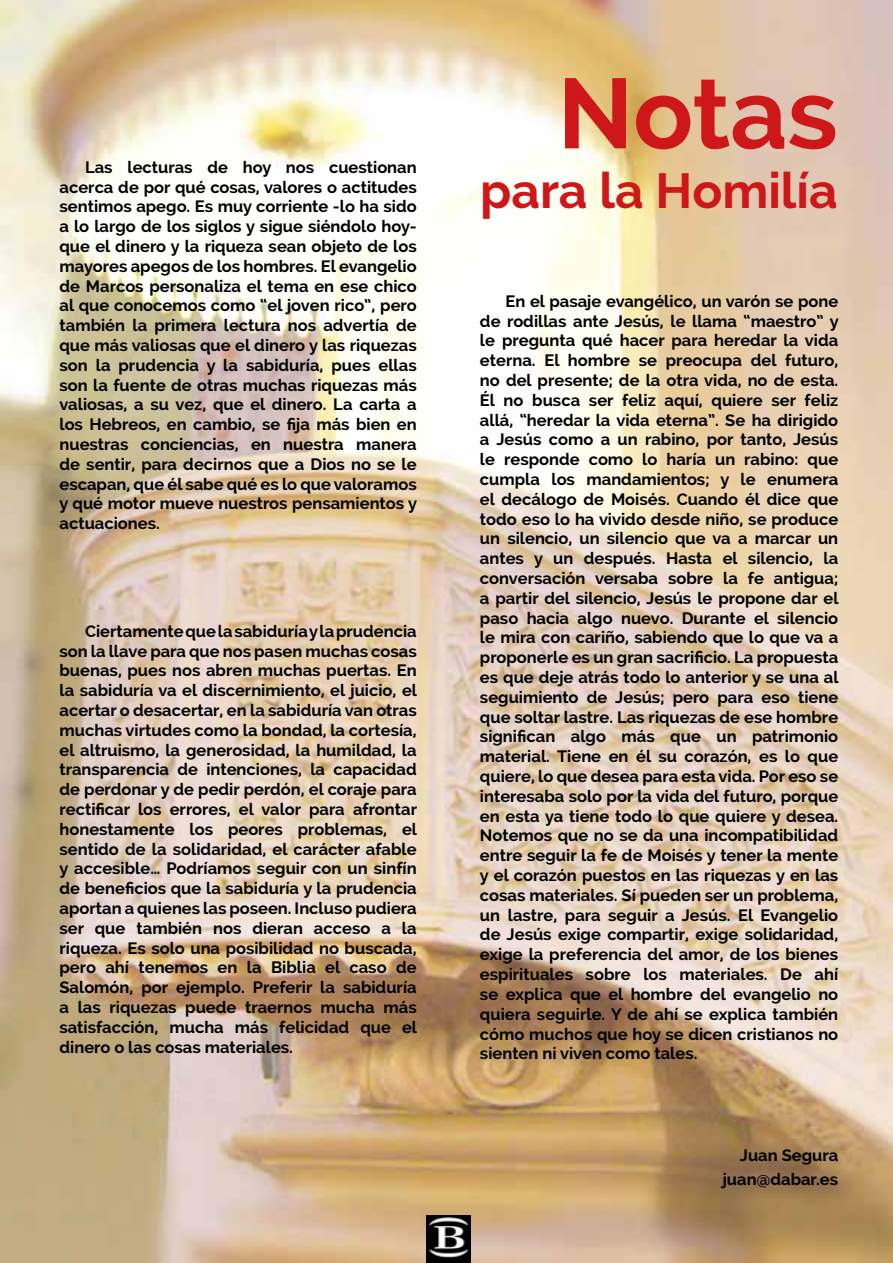
<style>
.page{position:relative;width:893px;height:1263px;background:#fff}
.page>*{position:absolute;margin:0;border:0;box-sizing:border-box;transform-origin:0 0}
.t1{font:700 99px "Raleway";color:#cd1719}
.t2{font:700 49.5px "Raleway";color:#cd1719}
.t3{font:700 16.5px/19.8px "Raleway";color:#000;text-align:justify}
</style>
<div class="page">
<img style="left:0;top:0;width:893px;height:1263px">
<img style="left:427px;top:1216px;width:44px;height:47px">
<p class="t3" style="left:60px;top:157px;width:359px;text-indent:26px">Las lecturas de hoy nos cuestionan acerca de por qué cosas, valores o actitudes sentimos apego. Es muy corriente -lo ha sido a lo largo de los siglos y sigue siéndolo hoy&shy;que el dinero y la riqueza sean objeto de los mayores apegos de los hombres. El evangelio de Marcos personaliza el tema en ese chico al que conocemos como “el joven rico”, pero también la primera lectura nos advertía de que más valiosas que el dinero y las riquezas son la prudencia y la sabiduría, pues ellas son la fuente de otras muchas riquezas más valiosas, a su vez, que el dinero. La carta a los Hebreos, en cambio, se fija más bien en nuestras conciencias, en nuestra manera de sentir, para decirnos que a Dios no se le escapan, que él sabe qué es lo que valoramos y qué motor mueve nuestros pensamientos y actuaciones.</p>
<p class="t3" style="left:60px;top:621px;width:359px;text-indent:26px">Ciertamente que la sabiduría y la prudencia son la llave para que nos pasen muchas cosas buenas, pues nos abren muchas puertas. En la sabiduría va el discernimiento, el juicio, el acertar o desacertar, en la sabiduría van otras muchas virtudes como la bondad, la cortesía, el altruismo, la generosidad, la humildad, la transparencia de intenciones, la capacidad de perdonar y de pedir perdón, el coraje para rectificar los errores, el valor para afrontar honestamente los peores problemas, el sentido de la solidaridad, el carácter afable y accesible… Podríamos seguir con un sinfín de beneficios que la sabiduría y la prudencia aportan a quienes las poseen. Incluso pudiera ser que también nos dieran acceso a la riqueza. Es solo una posibilidad no buscada, pero ahí tenemos en la Biblia el caso de Salomón, por ejemplo. Preferir la sabiduría a las riquezas puede traernos mucha más satisfacción, mucha más felicidad que el dinero o las cosas materiales.</p>
<h1 class="t1" style="left:558px;top:57px;width:281px">Notas</h1>
<h2 class="t2" style="left:480px;top:162px;width:359px">para la Homilía</h2>
<p class="t3" style="left:480px;top:291px;width:360px;text-indent:26px">En el pasaje evangélico, un varón se pone de rodillas ante Jesús, le llama “maestro” y le pregunta qué hacer para heredar la vida eterna. El hombre se preocupa del futuro, no del presente; de la otra vida, no de esta.<br>Él no busca ser feliz aquí, quiere ser feliz allá, “heredar la vida eterna”. Se ha dirigido a Jesús como a un rabino, por tanto, Jesús le responde como lo haría un rabino: que cumpla los mandamientos; y le enumera el decálogo de Moisés. Cuando él dice que todo eso lo ha vivido desde niño, se produce un silencio, un silencio que va a marcar un antes y un después. Hasta el silencio, la conversación versaba sobre la fe antigua; a partir del silencio, Jesús le propone dar el paso hacia algo nuevo. Durante el silencio le mira con cariño, sabiendo que lo que va a proponerle es un gran sacrificio. La propuesta es que deje atrás todo lo anterior y se una al seguimiento de Jesús; pero para eso tiene que soltar lastre. Las riquezas de ese hombre significan algo más que un patrimonio material. Tiene en él su corazón, es lo que quiere, lo que desea para esta vida. Por eso se interesaba solo por la vida del futuro, porque en esta ya tiene todo lo que quiere y desea.<br>Notemos que no se da una incompatibilidad entre seguir la fe de Moisés y tener la mente y el corazón puestos en las riquezas y en las cosas materiales. Sí pueden ser un problema, un lastre, para seguir a Jesús. El Evangelio de Jesús exige compartir, exige solidaridad, exige la preferencia del amor, de los bienes espirituales sobre los materiales. De ahí se explica que el hombre del evangelio no quiera seguirle. Y de ahí se explica también cómo muchos que hoy se dicen cristianos no sienten ni viven como tales.</p>
<p class="t3" style="left:723px;top:1143px;width:117px;line-height:24px;text-align:right">Juan Segura juan@dabar.es</p>
</div>
